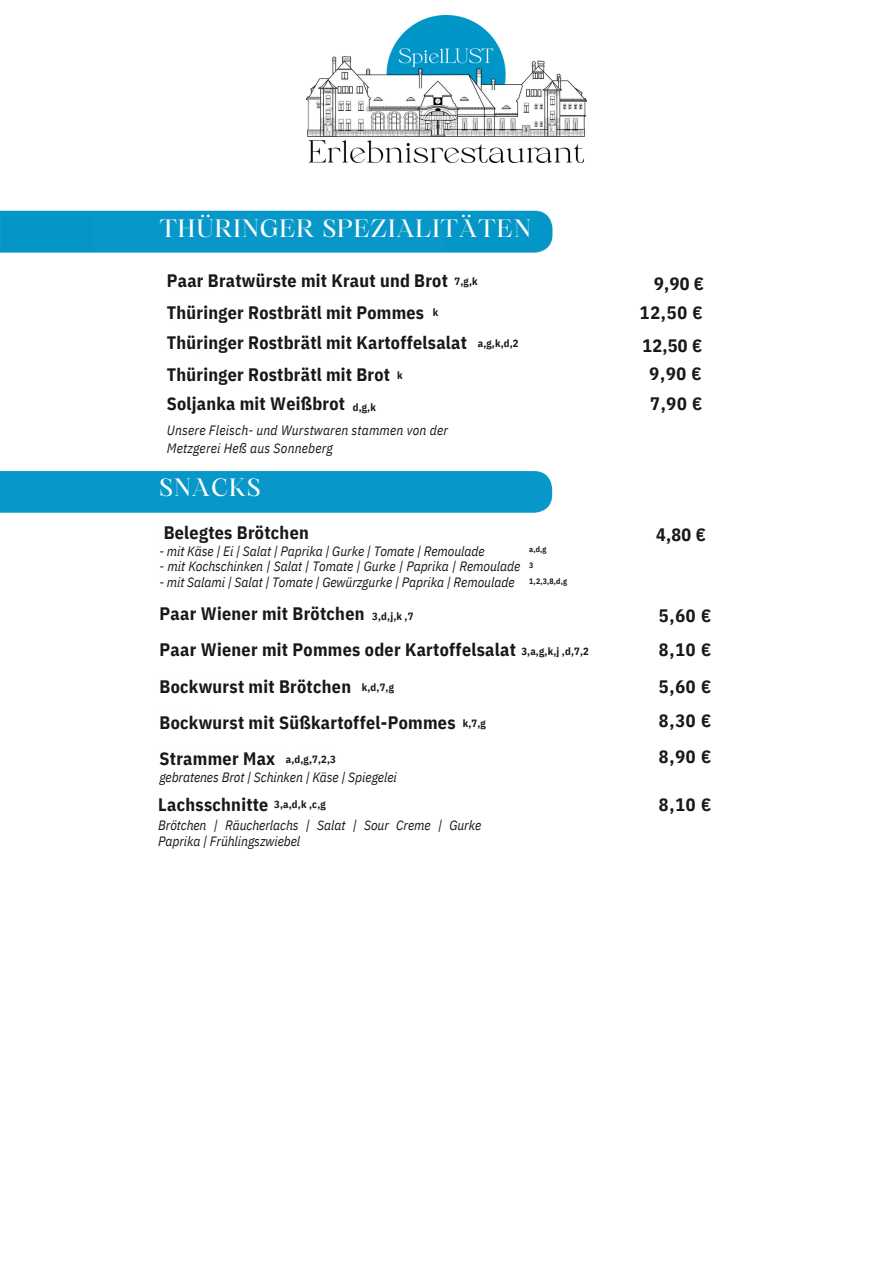
<style>
.page{position:relative;width:894px;height:1264px;background:#fff}
.page>*{position:absolute;margin:0;border:0;box-sizing:border-box;transform-origin:0 0}
.t1{font:24px "Maharlika";letter-spacing:.035em;color:#fff}
.t2{font:700 18px/36px "IBM Plex Sans Cond";letter-spacing:.015em;color:#1a171c}
.t3{font:italic 13.5px/15.8px "IBM Plex Sans Cond";letter-spacing:-.005em;color:#1a171c}
.t4{font:italic 13.5px/18px "IBM Plex Sans Cond";letter-spacing:.015em;color:#1a171c}
.t5{font:700 10.5px "IBM Plex Sans Cond";color:#1a171c}
.t6{font:700 7.8px "IBM Plex Sans Cond";color:#1a171c}
</style>
<div class="page">
<div style="left:0;top:471px;width:552px;height:41px;background:#0798c9"></div>
<div style="left:120px;top:473px;width:333px;height:37px;background:#0798c9"></div>
<img style="left:306px;top:15px;width:280px;height:148px">
<img style="left:0;top:210px;width:553px;height:43px">
<div style="left:92px;top:213px;width:353px;height:39px;background:#0798c9"></div>
<p class="t1" style="left:159px;top:218px;width:373px">THÜRINGER SPEZIALITÄTEN</p>
<h4 class="t2" style="left:167px;top:262px;width:282px">Paar Bratwürste mit Kraut und Brot</h4>
<h4 class="t2" style="left:654px;top:265px;width:51px">9,90 €</h4>
<p class="t2" style="left:639px;top:294px;width:64px">12,50 €</p>
<h2 class="t5" style="left:454px;top:274px;width:25px">7,g,k</h2>
<h4 class="t2" style="left:167px;top:294px;width:259px">Thüringer Rostbrätl mit Pommes</h4>
<h2 class="t5" style="left:432px;top:305px;width:7px">k</h2>
<h4 class="t2" style="left:167px;top:324px;width:301px">Thüringer Rostbrätl mit Kartoffelsalat</h4>
<p class="t2" style="left:642px;top:327px;width:61px">12,50 €</p>
<h2 class="t2" style="left:649px;top:355px;width:54px">9,90 €</h2>
<h2 class="t5" style="left:477px;top:336px;width:42px">a,g,k,d,2</h2>
<h3 class="t2" style="left:167px;top:356px;width:225px">Thüringer Rostbrätl mit Brot</h3>
<h2 class="t5" style="left:397px;top:368px;width:7px">k</h2>
<h2 class="t2" style="left:167px;top:385px;width:179px">Soljanka mit Weißbrot</h2>
<h2 class="t5" style="left:353px;top:400px;width:25px">d,g,k</h2>
<h2 class="t2" style="left:650px;top:385px;width:54px">7,90 €</h2>
<h3 class="t4" style="left:167px;top:420px;width:282px">Unsere Fleisch- und Wurstwaren stammen von der<br>Metzgerei Heß aus Sonneberg</h3>
<h4 class="t1" style="left:159px;top:477px;width:103px">SNACKS</h4>
<h2 class="t2" style="left:164px;top:514px;width:147px">Belegtes Brötchen</h2>
<h2 class="t3" style="left:159px;top:542px;width:326px">- mit Käse | Ei | Salat | Paprika | Gurke | Tomate | Remoulade</h2>
<h2 class="t3" style="left:159px;top:558px;width:362px">- mit Kochschinken | Salat | Tomate | Gurke | Paprika | Remoulade</h2>
<h2 class="t3" style="left:159px;top:574px;width:356px">- mit Salami | Salat | Tomate | Gewürzgurke | Paprika | Remoulade</h2>
<h4 class="t6" style="left:529px;top:544px;width:19px">a,d,g</h4>
<h3 class="t6" style="left:529px;top:559px;width:6px">3</h3>
<p class="t6" style="left:529px;top:575px;width:39px">1,2,3,8,d,g</p>
<p class="t2" style="left:159px;top:595px;width:358px">Paar Wiener mit Brötchen<br>Paar Wiener mit Pommes oder Kartoffelsalat<br>Bockwurst mit Brötchen<br>Bockwurst mit Süßkartoffel-Pommes<br>Strammer Max</p>
<p class="t5" style="left:372px;top:609px;width:43px">3,d,j,k ,7</p>
<h2 class="t5" style="left:521px;top:644px;width:69px">3,a,g,k,j ,d,7,2</h2>
<h2 class="t5" style="left:361px;top:680px;width:34px">k,d,7,g</h2>
<h2 class="t5" style="left:462px;top:716px;width:25px">k,7,g</h2>
<h2 class="t5" style="left:286px;top:752px;width:52px">a,d,g,7,2,3</h2>
<h4 class="t3" style="left:159px;top:769px;width:239px">gebratenes Brot | Schinken | Käse | Spiegelei</h4>
<p class="t2" style="left:158px;top:786px;width:112px">Lachsschnitte</p>
<p class="t5" style="left:274px;top:797px;width:53px">3,a,d,k ,c,g</p>
<p class="t3" style="left:158px;top:817px;width:324px">Brötchen | Räucherlachs | Salat | Sour Creme | Gurke<br>Paprika | Frühlingszwiebel</p>
<h4 class="t2" style="left:656px;top:516px;width:51px">4,80 €</h4>
<h2 class="t2" style="left:658px;top:597px;width:54px">5,60 €</h2>
<h2 class="t2" style="left:658px;top:631px;width:54px">8,10 €</h2>
<h3 class="t2" style="left:658px;top:668px;width:54px">5,60 €</h3>
<p class="t2" style="left:658px;top:702px;width:54px">8,30 €</p>
<p class="t2" style="left:658px;top:738px;width:54px">8,90 €</p>
<p class="t2" style="left:658px;top:786px;width:54px">8,10 €</p>
</div>
